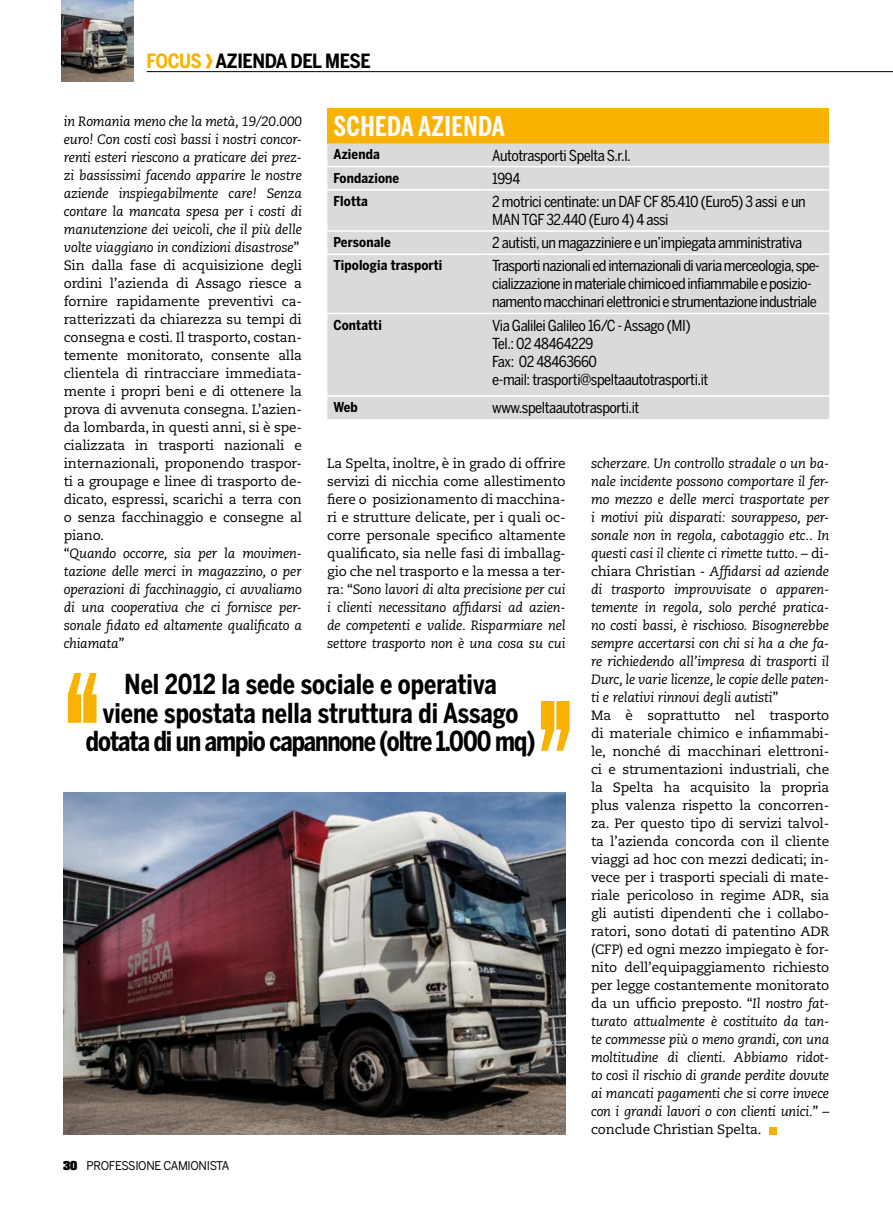
<style>
.page{position:relative;width:893px;height:1212px;background:#fff}
.page>*{position:absolute;margin:0;border:0;box-sizing:border-box;transform-origin:0 0}
.t1{font:700 27.3px/28.5px "Benton Sans Cond";letter-spacing:-.005em;color:#000;text-align:center;scale:.91 1}
.t2{font:700 27.15px "Benton Sans Comp";letter-spacing:.02em;color:#fff}
.t3{font:700 19.5px "Benton Sans Cond";letter-spacing:-.02em;color:#000}
.t4{font:15px/18px "Benton Sans Cond";letter-spacing:-.04em;color:#000}
.t5{font:13.5px/18px "Caecilia LT Std";letter-spacing:-.01em;color:#000}
.t6{font:italic 13.5px/18px "Caecilia LT Std";letter-spacing:-.01em;color:#000}
.t7{font:700 13.5px "Benton Sans Cond";letter-spacing:.01em;color:#000}
.t8{font:12px "Benton Sans";letter-spacing:-.03em;color:#000;scale:.94 1}
.s1{color:#f9b200}
.s2{font-style:italic}
.s3{font-style:normal}
.s4{font-family:"Aachen Std";font-weight:700;font-size:10.5px}
</style>
<div class="page">
<img style="left:62px;top:0;width:72px;height:81px">
<hr style="left:147px;top:71px;width:746px;height:1px;background:#000">
<svg style="left:206px;top:54px;width:7px;height:14px"></svg>
<img style="left:64px;top:792px;width:502px;height:342px">
<svg style="left:68px;top:673px;width:29px;height:50px"></svg>
<svg style="left:541px;top:701px;width:29px;height:50px"></svg>
<div style="left:770px;top:1127px;width:7px;height:7px;background:#f9b200"></div>
<div style="left:327px;top:108px;width:502px;height:35px;background:#f9b200"></div>
<div style="left:327px;top:143px;width:502px;height:276px;background:#d9dadb"></div>
<hr style="left:327px;top:166px;width:159px;height:1px;background:#fff">
<hr style="left:486px;top:166px;width:343px;height:1px;background:#fff">
<hr style="left:327px;top:189px;width:159px;height:1px;background:#fff">
<hr style="left:486px;top:189px;width:343px;height:1px;background:#fff">
<hr style="left:327px;top:230px;width:159px;height:2px;background:#fff">
<hr style="left:486px;top:230px;width:343px;height:2px;background:#fff">
<hr style="left:327px;top:253px;width:159px;height:2px;background:#fff">
<hr style="left:486px;top:253px;width:343px;height:2px;background:#fff">
<hr style="left:327px;top:313px;width:159px;height:1px;background:#fff">
<hr style="left:486px;top:313px;width:343px;height:1px;background:#fff">
<hr style="left:327px;top:395px;width:159px;height:2px;background:#fff">
<hr style="left:486px;top:395px;width:343px;height:2px;background:#fff">
<h3 class="t3" style="left:147px;top:50px;width:226px"><span class="s1">focus</span> azienda del mese</h3>
<h2 class="t2" style="left:333px;top:110px;width:173px">SCHEDA AZIENDA</h2>
<p class="t7" style="left:333px;top:147px;width:48px">Azienda</p>
<p class="t4" style="left:492px;top:146px;width:140px">Autotrasporti Spelta S.r.l.</p>
<p class="t7" style="left:333px;top:170px;width:67px">Fondazione</p>
<p class="t4" style="left:492px;top:169px;width:30px">1994</p>
<p class="t7" style="left:333px;top:193px;width:36px">Flotta</p>
<p class="t4" style="left:492px;top:192px;width:315px">2 motrici centinate: un DAF CF 85.410 (Euro5) 3 assi e un<br>MAN TGF 32.440 (Euro 4) 4 assi</p>
<p class="t7" style="left:333px;top:234px;width:59px">Personale</p>
<p class="t4" style="left:492px;top:234px;width:311px">2 autisti, un magazziniere e un’impiegata amministrativa</p>
<p class="t7" style="left:333px;top:257px;width:110px">Tipologia trasporti</p>
<p class="t4" style="left:492px;top:257px;width:329px">Trasporti nazionali ed internazionali di varia merceologia, spe&shy;cializzazione in materiale chimico ed infiammabile e posizio&shy;namento macchinari elettronici e strumentazione industriale</p>
<p class="t7" style="left:333px;top:317px;width:50px">Contatti</p>
<p class="t4" style="left:492px;top:316px;width:218px">Via Galilei Galileo 16/C - Assago (MI)<br>Tel.: 02 48464229<br>Fax: 02 48463660<br>e-mail: trasporti@speltaautotrasporti.it</p>
<p class="t7" style="left:333px;top:399px;width:26px">Web</p>
<p class="t4" style="left:492px;top:399px;width:149px">www.speltaautotrasporti.it</p>
<p class="t5" style="left:64px;top:113px;width:240px"><span class="s2">in Romania meno che la metà, 19/20.000 euro! Con costi così bassi i nostri concor&shy;renti esteri riescono a praticare dei prez&shy;zi bassissimi facendo apparire le nostre aziende inspiegabilmente care! Senza contare la mancata spesa per i costi di manutenzione dei veicoli, che il più delle volte viaggiano in condizioni disastrose</span>” Sin dalla fase di acquisizione degli ordini l’azienda di Assago riesce a fornire rapidamente preventivi ca&shy;ratterizzati da chiarezza su tempi di consegna e costi. Il trasporto, costan&shy;temente monitorato, consente alla clientela di rintracciare immediata&shy;mente i propri beni e di ottenere la prova di avvenuta consegna. L’azien&shy;da lombarda, in questi anni, si è spe&shy;cializzata in trasporti nazionali e internazionali, proponendo traspor&shy;ti a groupage e linee di trasporto de&shy;dicato, espressi, scarichi a terra con o senza facchinaggio e consegne al piano.<br>“<span class="s2">Quando occorre, sia per la movimen&shy;tazione delle merci in magazzino, o per operazioni di facchinaggio, ci avvaliamo di una cooperativa che ci fornisce per&shy;sonale fidato ed altamente qualificato a chiamata</span>”</p>
<p class="t5" style="left:327px;top:455px;width:240px;text-align:justify">La Spelta, inoltre, è in grado di offrire servizi di nicchia come allestimento fiere o posizionamento di macchina&shy;ri e strutture delicate, per i quali oc&shy;corre personale specifico altamente qualificato, sia nelle fasi di imballag&shy;gio che nel trasporto e la messa a ter&shy;ra: “<span class="s2">Sono lavori di alta precisione per cui i clienti necessitano affidarsi ad azien&shy;de competenti e valide. Risparmiare nel settore trasporto non è una cosa su cui</span></p>
<p class="t6" style="left:591px;top:455px;width:240px">scherzare. Un controllo stradale o un ba&shy;nale incidente possono comportare il fer&shy;mo mezzo e delle merci trasportate per i motivi più disparati: sovrappeso, per&shy;sonale non in regola, cabotaggio etc.. In questi casi il cliente ci rimette tutto<span class="s3">. – di&shy;chiara Christian -</span> Affidarsi ad aziende di trasporto improvvisate o apparen&shy;temente in regola, solo perché pratica&shy;no costi bassi, è rischioso. Bisognerebbe sempre accertarsi con chi si ha a che fa&shy;re richiedendo all’impresa di trasporti il Durc, le varie licenze, le copie delle paten&shy;ti e relativi rinnovi degli autisti<span class="s3">”<br>Ma è soprattutto nel trasporto di materiale chimico e infiammabi&shy;le, nonché di macchinari elettroni&shy;ci e strumentazioni industriali, che la Spelta ha acquisito la propria plus valenza rispetto la concorren&shy;za. Per questo tipo di servizi talvol&shy;ta l’azienda concorda con il cliente viaggi ad hoc con mezzi dedicati; in&shy;vece per i trasporti speciali di mate&shy;riale pericoloso in regime ADR, sia gli autisti dipendenti che i collabo&shy;ratori, sono dotati di patentino ADR (CFP) ed ogni mezzo impiegato è for&shy;nito dell’equipaggiamento richiesto per legge costantemente monitorato da un ufficio preposto. “</span>Il nostro fat&shy;turato attualmente è costituito da tan&shy;te commesse più o meno grandi, con una moltitudine di clienti. Abbiamo ridot&shy;to così il rischio di grande perdite dovute ai mancati pagamenti che si corre invece con i grandi lavori o con clienti unici.<span class="s3">” – conclude Christian Spelta.</span></p>
<h1 class="t1" style="left:86px;top:670px;width:495px">Nel 2012 la sede sociale e operativa<br>viene spostata nella struttura di Assago dotata di un ampio capannone (oltre 1.000 mq)</h1>
<p class="t8" style="left:63px;top:1159px;width:179px"><span class="s4">30</span> PROFESSIONE CAMIONISTA</p>
</div>
